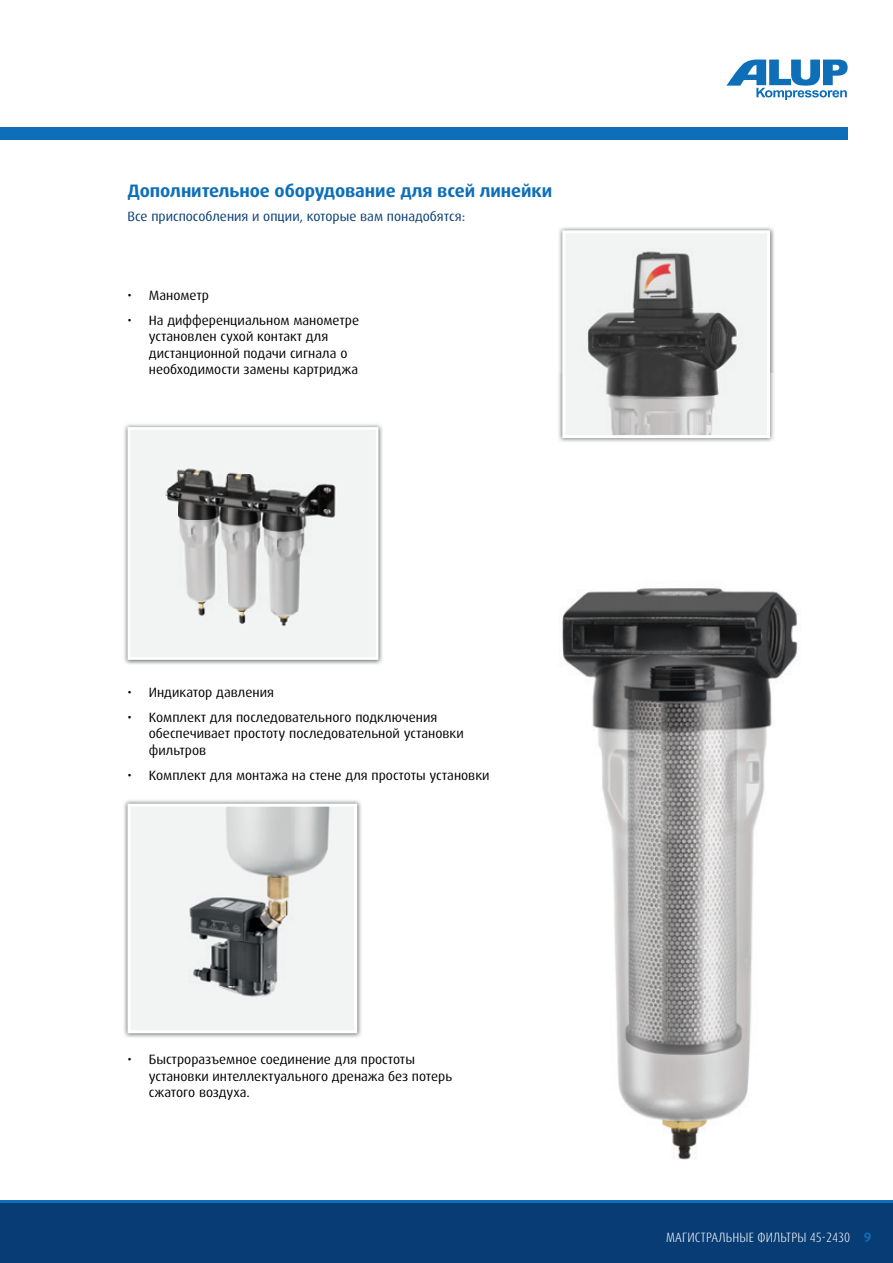
<style>
.page{position:relative;width:893px;height:1263px;background:#fff}
.page>*{position:absolute;margin:0;border:0;box-sizing:border-box;transform-origin:0 0}
.t1{font:700 18px "Dax Pro";letter-spacing:-.005em;color:#0e6fb8}
.t2{font:13.5px/16.5px "Dax Pro";color:#000002}
.t3{font:13.5px "Dax Pro";color:#073c74}
.t4{font:300 condensed 13.5px "Dax Pro";letter-spacing:.01em;color:#fff}
.s1{font-weight:700;font-stretch:normal;color:#0e6fb8}
</style>
<div class="page">
<img style="left:562px;top:588px;width:237px;height:572px">
<div style="left:0;top:128px;width:848px;height:12px;background:#0e6fb8"></div>
<div style="left:0;top:1202px;width:893px;height:61px;background:#073c74"></div>
<hr style="left:0;top:1200px;width:893px;height:3px;background:#0e6fb8">
<img style="left:124px;top:800px;width:238px;height:238px">
<div style="left:129px;top:805px;width:227px;height:227px;background:#f1f4f3"></div>
<img style="left:189px;top:808px;width:141px;height:189px">
<div style="left:128px;top:804px;width:229px;height:229px;border:3px solid #fff"></div>
<svg style="left:726px;top:60px;width:122px;height:40px"></svg>
<img style="left:558px;top:227px;width:217px;height:215px">
<div style="left:564px;top:232px;width:205px;height:205px;background:#f1f4f3"></div>
<img style="left:587px;top:251px;width:150px;height:183px">
<div style="left:562px;top:230px;width:208px;height:208px;border:3px solid #fff"></div>
<img style="left:124px;top:424px;width:259px;height:240px">
<img style="left:132px;top:431px;width:242px;height:225px">
<div style="left:128px;top:427px;width:250px;height:233px;border:3px solid #fff"></div>
<h1 class="t1" style="left:128px;top:179px;width:426px">Дополнительное оборудование для всей линейки</h1>
<p class="t3" style="left:128px;top:208px;width:339px">Все приспособления и опции, которые вам понадобятся:</p>
<p class="t2" style="left:128px;top:287px;width:83px">• Манометр</p>
<p class="t2" style="left:149px;top:312px;width:212px;text-indent:-21px">• На дифференциальном манометре установлен сухой контакт для дистанционной подачи сигнала о необходимости замены картриджа</p>
<p class="t2" style="left:128px;top:684px;width:148px">• Индикатор давления</p>
<p class="t2" style="left:149px;top:709px;width:316px;text-indent:-21px">• Комплект для последовательного подключения обеспечивает простоту последовательной установки фильтров</p>
<p class="t2" style="left:128px;top:767px;width:363px">• Комплект для монтажа на стене для простоты установки</p>
<p class="t2" style="left:149px;top:1051px;width:305px;text-indent:-21px">• Быстроразъемное соединение для простоты установки интеллектуального дренажа без потерь сжатого воздуха.</p>
<p class="t4" style="left:666px;top:1228px;width:207px">МАГИСТРАЛЬНЫЕ ФИЛЬТРЫ 45-2430 <span class="s1">9</span></p>
</div>
